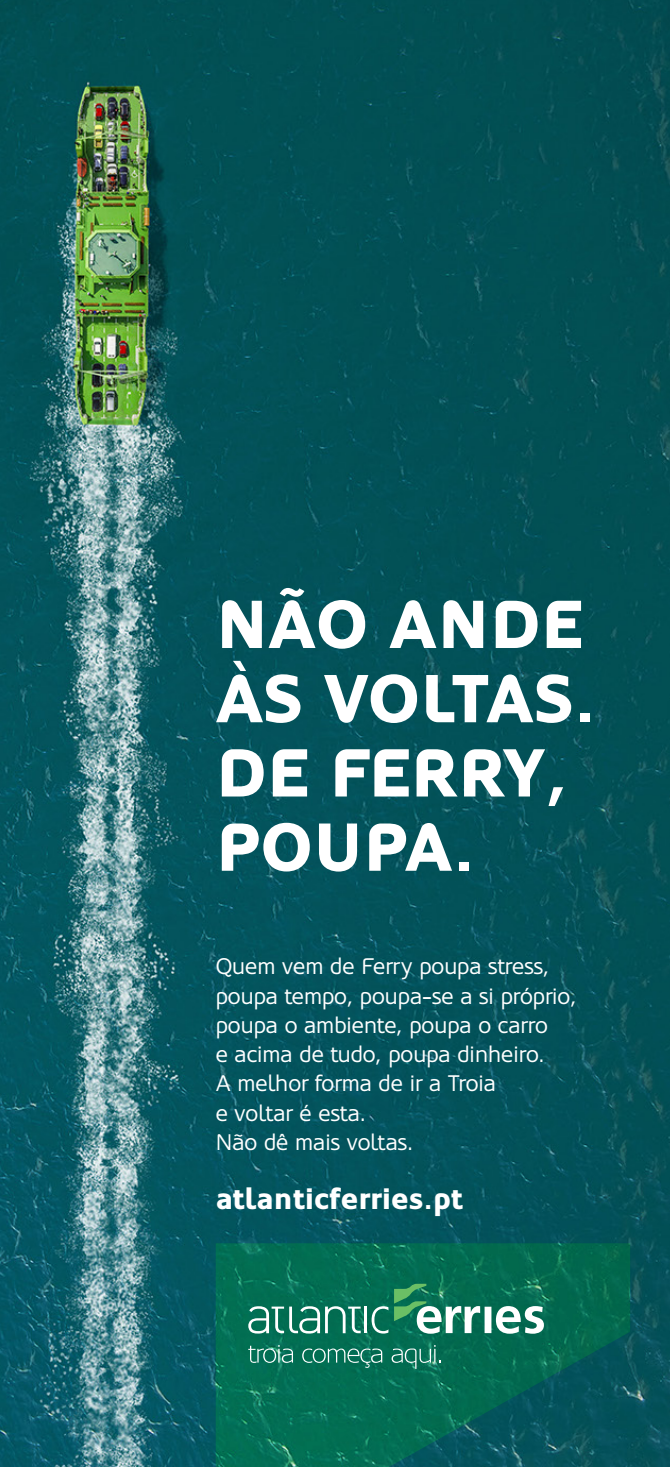
<style>
.page{position:relative;width:670px;height:1467px;background:#fff}
.page>*{position:absolute;margin:0;border:0;box-sizing:border-box;transform-origin:0 0}
.t1{font:900 67.5px/74.2px "Oblik";color:#fff}
.t2{font:900 29.47px "Oblik";color:#fff}
.t3{font:22.5px/29.2px "Oblik";color:#fff}
</style>
<div class="page">
<img style="left:0;top:0;width:670px;height:1467px">
<svg style="left:216px;top:1243px;width:414px;height:224px;background:#046855"></svg>
<svg style="left:248px;top:1345px;width:45px;height:18px"></svg>
<svg style="left:302px;top:1348px;width:80px;height:20px;background:#308872"></svg>
<svg style="left:391px;top:1345px;width:49px;height:24px"></svg>
<svg style="left:248px;top:1306px;width:113px;height:28px"></svg>
<hr style="left:364px;top:1307px;width:3px;height:26px;background:#fff">
<svg style="left:371px;top:1306px;width:17px;height:28px"></svg>
<svg style="left:394px;top:1284px;width:150px;height:50px"></svg>
<h1 class="t1" style="left:216px;top:586px;width:381px">NÃO ANDE<br>ÀS VOLTAS.<br>DE FERRY,<br>POUPA.</h1>
<p class="t3" style="left:216px;top:952px;width:362px">Quem vem de Ferry poupa stress, poupa tempo, poupa-se a si próprio, poupa o ambiente, poupa o carro<br>e acima de tudo, poupa dinheiro.<br>A melhor forma de ir a Troia<br>e voltar é esta.<br>Não dê mais voltas.</p>
<h2 class="t2" style="left:216px;top:1180px;width:249px">atlanticferries.pt</h2>
</div>
